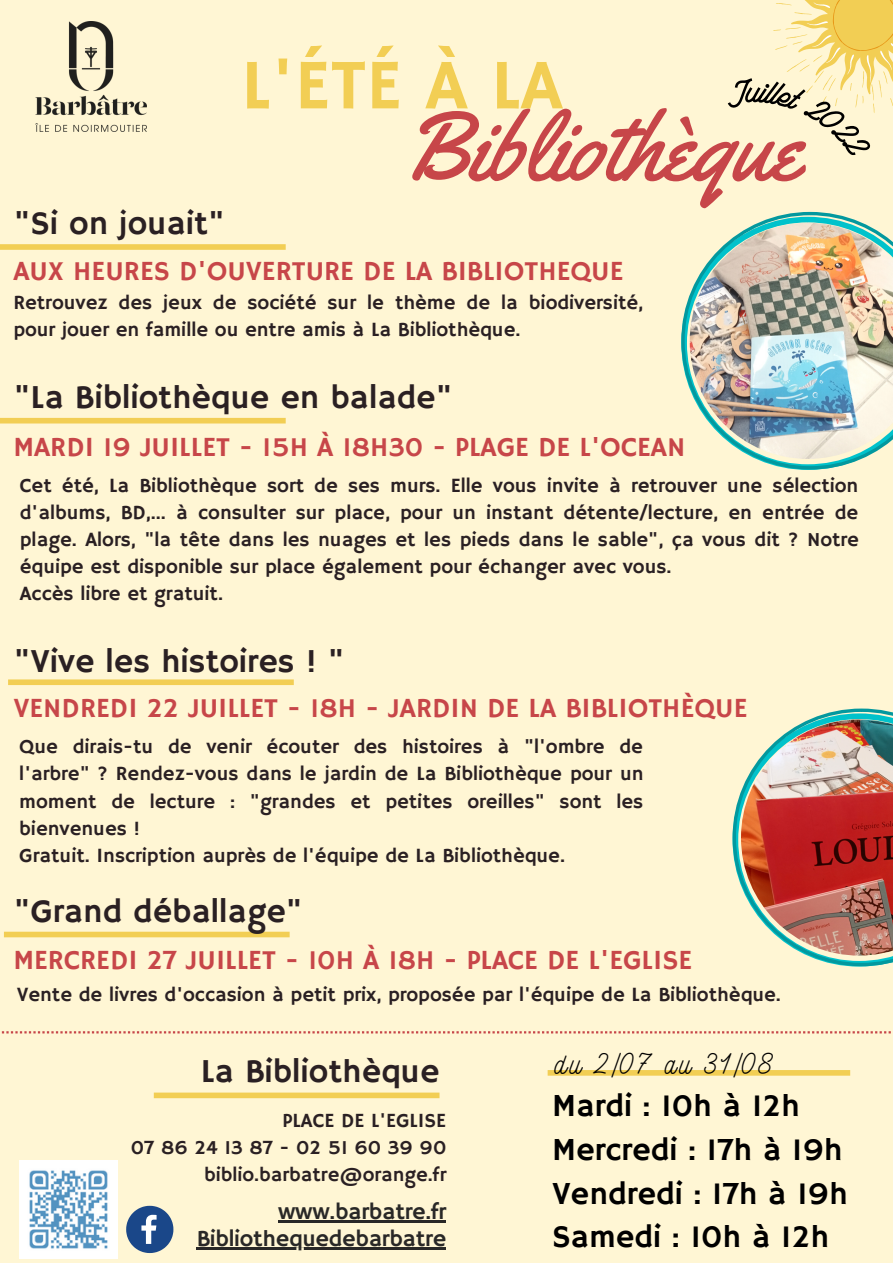
<style>
.page{position:relative;width:893px;height:1264px;background:#fff}
.page>*{position:absolute;margin:0;border:0;box-sizing:border-box;transform-origin:0 0}
.t1{font:96.6px "Yellowtail";color:#c74649}
.t2{font:71.4px "Hammersmith One";color:#f2ce54}
.t3{font:51.75px "Ayr Saturday Night Script";color:#000}
.t4{font:33.3px "Hammersmith One";color:#2a2023}
.t5{font:31.95px/43.8px "Hammersmith One";color:#000}
.t6{font:28.95px "Nickainley";letter-spacing:.1em;color:#000}
.t7{font:27.6px "Hammersmith One";color:#c74649}
.t8{font:23.1px/27px "Hammersmith One";letter-spacing:-.01em;color:#292827;text-align:right}
.t9{font:20.1px/27.2px "Hammersmith One";color:#2a2023}
</style>
<div class="page">
<div style="left:0;top:0;width:892px;height:1262px;background:#fff6d4"></div>
<img style="left:36px;top:21px;width:110px;height:110px">
<div style="left:8px;top:679px;width:286px;height:6px;background:#f2ce54"></div>
<div style="left:0;top:418px;width:286px;height:5px;background:#f2ce54"></div>
<div style="left:4px;top:931px;width:285px;height:6px;background:#f2ce54"></div>
<hr style="left:278px;top:1220px;width:168px;height:2px;background:#292827">
<hr style="left:197px;top:1247px;width:249px;height:2px;background:#292827">
<svg style="left:126px;top:1205px;width:47px;height:47px"></svg>
<div style="left:154px;top:1092px;width:285px;height:6px;background:#f2ce54"></div>
<div style="left:0;top:244px;width:286px;height:6px;background:#f2ce54"></div>
<div style="left:547px;top:1070px;width:303px;height:5px;background:#f2ce54"></div>
<svg style="left:681px;top:212px;width:181px;height:257px"></svg>
<img style="left:689px;top:223px;width:203px;height:236px">
<svg style="left:732px;top:708px;width:160px;height:258px"></svg>
<img style="left:741px;top:719px;width:151px;height:236px">
<svg style="left:1px;top:1031px;width:890px;height:2px"></svg>
<img style="left:19px;top:1160px;width:98px;height:98px">
<svg style="left:773px;top:0;width:119px;height:113px"></svg>
<h3 class="t4" style="left:14px;top:204px;width:212px">"Si on jouait"</h3>
<h2 class="t2" style="left:241px;top:44px;width:323px">L'ÉTÉ À LA</h2>
<h3 class="t3" style="left:744px;top:68px;width:16px">u</h3>
<h1 class="t1" style="left:402px;top:86px;width:401px">Bibliothèque</h1>
<h3 class="t7" style="left:13px;top:255px;width:611px">AUX HEURES D'OUVERTURE DE LA BIBLIOTHEQUE</h3>
<p class="t9" style="left:13px;top:290px;width:631px">Retrouvez des jeux de société sur le thème de la biodiversité, pour jouer en famille ou entre amis à La Bibliothèque.</p>
<h3 class="t4" style="left:14px;top:378px;width:440px">"La Bibliothèque en balade"</h3>
<h3 class="t7" style="left:13px;top:430px;width:673px">MARDI 19 JUILLET - 15H À 18H30 - PLAGE DE L'OCEAN</h3>
<p class="t9" style="left:20px;top:472px;width:840px">Cet été, La Bibliothèque sort de ses murs. Elle vous invite à retrouver une sélection d'albums, BD,... à consulter sur place, pour un instant détente/lecture, en entrée de plage. Alors, "la tête dans les nuages et les pieds dans le sable", ça vous dit ? Notre équipe est disponible sur place également pour échanger avec vous.<br>Accès libre et gratuit.</p>
<h3 class="t4" style="left:14px;top:642px;width:332px">"Vive les histoires ! "</h3>
<h3 class="t7" style="left:13px;top:692px;width:735px">VENDREDI 22 JUILLET - 18H - JARDIN DE LA BIBLIOTHÈQUE</h3>
<p class="t9" style="left:19px;top:734px;width:625px">Que dirais-tu de venir écouter des histoires à "l'ombre de l'arbre" ? Rendez-vous dans le jardin de La Bibliothèque pour un moment de lecture : "grandes et petites oreilles" sont les bienvenues !<br>Gratuit. Inscription auprès de l'équipe de La Bibliothèque.</p>
<h3 class="t4" style="left:14px;top:891px;width:290px">"Grand déballage"</h3>
<h3 class="t7" style="left:13px;top:944px;width:680px">MERCREDI 27 JUILLET - 10H À 18H - PLACE DE L'EGLISE</h3>
<p class="t9" style="left:17px;top:982px;width:765px">Vente de livres d'occasion à petit prix, proposée par l'équipe de La Bibliothèque.</p>
<h3 class="t4" style="left:201px;top:1052px;width:240px">La Bibliothèque</h3>
<p class="t9" style="left:131px;top:1107px;width:317px;text-align:right">PLACE DE L'EGLISE<br>07 86 24 13 87 - 02 51 60 39 90 biblio.barbatre@orange.fr</p>
<p class="t8" style="left:197px;top:1198px;width:251px">www.barbatre.fr<br>Bibliothequedebarbatre</p>
<h3 class="t6" style="left:554px;top:1045px;width:221px">du 2/07 au 31/08</h3>
<h3 class="t5" style="left:552px;top:1085px;width:297px">Mardi : 10h à 12h<br>Mercredi : 17h à 19h<br>Vendredi : 17h à 19h<br>Samedi : 10h à 12h</h3>
</div>
